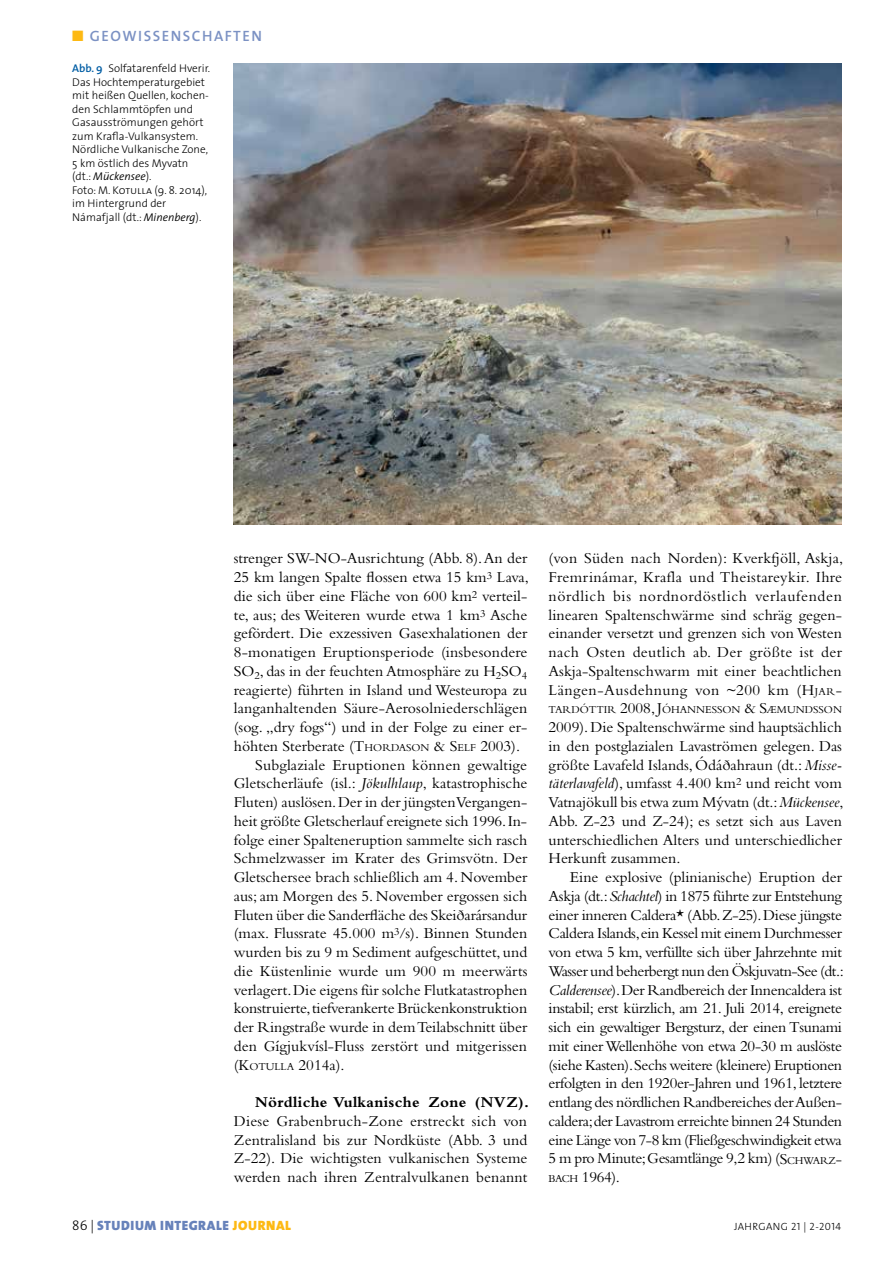
<style>
.page{position:relative;width:893px;height:1263px;background:#fff}
.page>*{position:absolute;margin:0;border:0;box-sizing:border-box;transform-origin:0 0}
.t1{font:15.75px/18.8px "Bembo";color:#000;text-align:justify}
.t2{font:15.75px/18.8px "Bembo";letter-spacing:-.02em;color:#000}
.t3{font:700 15.75px "Bembo";letter-spacing:.02em;color:#000}
.t4{font:600 15px "The Sans";letter-spacing:.1em;color:#7b91c3}
.t5{font:900 13.5px "The Sans";letter-spacing:.04em;color:#6782ba}
.t6{font:300 11.25px/13.5px "The Sans";color:#000}
.t7{font:10.95px "Bembo";color:#000}
.t8{font:10.5px "The Sans Light Caps";letter-spacing:.04em;color:#000}
.s1{color:#fdb913}
.s2{font-weight:600;color:#005da4}
.s3{font-style:italic}
.s4{font-family:"The Sans Light Caps";font-weight:400}
.s5{font-style:inherit}
.s6{font-size:10.95px}
.s7{font-size:15.75px}
.s8{font-weight:300;color:#000}
</style>
<div class="page">
<img style="left:234px;top:64px;width:608px;height:461px">
<p class="t4" style="left:72px;top:24px;width:191px"><span class="s1">■</span> GEOWISSENSCHAFTEN</p>
<p class="t6" style="left:72px;top:61px;width:139px"><span class="s2">Abb. 9</span> Solfatarenfeld Hverir.<br>Das Hochtemperaturgebiet mit heißen Quellen, kochen&shy;den Schlammtöpfen und<br>Gasausströmungen gehört zum Krafla-Vulkansystem.<br>Nördliche Vulkanische Zone,<br>5 km östlich des Myvatn (dt.: <span class="s3">Mückensee</span>).<br>Foto: M. <span class="s4">Kotulla</span> (9. 8. 2014), im Hintergrund der<br>Námafjall (dt.: <span class="s3">Minenberg</span>).</p>
<p class="t1" style="left:234px;top:549px;width:295px">strenger SW-NO-Ausrichtung (Abb. 8). An der</p>
<p class="t1" style="left:234px;top:568px;width:296px">25 km langen Spalte flossen etwa 15 km<sup>3</sup> Lava,</p>
<p class="t1" style="left:234px;top:586px;width:295px">die sich über eine Fläche von 600 km<sup>2</sup> verteil-</p>
<p class="t1" style="left:234px;top:605px;width:295px">te, aus; des Weiteren wurde etwa 1 km<sup>3</sup> Asche</p>
<p class="t1" style="left:234px;top:624px;width:295px">gefördert. Die exzessiven Gasexhalationen der</p>
<p class="t1" style="left:234px;top:642px;width:295px">8-monatigen Eruptionsperiode (insbesondere</p>
<p class="t1" style="left:234px;top:661px;width:295px">SO<sub>2</sub>, das in der feuchten Atmosphäre zu H<sub>2</sub>SO<sub>4</sub></p>
<p class="t1" style="left:234px;top:680px;width:295px">reagierte) führten in Island und Westeuropa zu</p>
<p class="t1" style="left:234px;top:699px;width:295px">langanhaltenden Säure-Aerosolniederschlägen</p>
<p class="t1" style="left:234px;top:717px;width:295px">(sog. „dry fogs“) und in der Folge zu einer er-</p>
<p class="t1" style="left:234px;top:736px;width:288px">höhten Sterberate (<span class="s5">T</span><span class="s6">HORDASON</span> <span class="s5">&amp; S</span><span class="s6">ELF</span> <span class="s5">2003</span>).</p>
<p class="t1" style="left:255px;top:755px;width:273px">Subglaziale Eruptionen können gewaltige</p>
<p class="t1" style="left:234px;top:774px;width:295px">Gletscherläufe (isl.: <span class="s3">Jökulhlaup</span>, katastrophische</p>
<p class="t1" style="left:234px;top:792px;width:295px">Fluten) auslösen. Der in der jüngsten Vergangen-</p>
<p class="t1" style="left:234px;top:811px;width:295px">heit größte Gletscherlauf ereignete sich 1996. In-</p>
<p class="t1" style="left:234px;top:830px;width:295px">folge einer Spalteneruption sammelte sich rasch</p>
<p class="t1" style="left:234px;top:849px;width:295px">Schmelzwasser im Krater des Grimsvötn. Der</p>
<p class="t1" style="left:234px;top:867px;width:295px">Gletschersee brach schließlich am 4. November</p>
<p class="t1" style="left:234px;top:886px;width:295px">aus; am Morgen des 5. November ergossen sich</p>
<p class="t1" style="left:234px;top:905px;width:295px">Fluten über die Sanderfläche des Skeiðarársandur</p>
<p class="t1" style="left:234px;top:924px;width:295px">(max. Flussrate 45.000 m<sup>3</sup>/s). Binnen Stunden</p>
<p class="t1" style="left:234px;top:943px;width:295px">wurden bis zu 9 m Sediment aufgeschüttet, und</p>
<p class="t1" style="left:234px;top:961px;width:295px">die Küstenlinie wurde um 900 m meerwärts</p>
<p class="t1" style="left:234px;top:980px;width:295px">verlagert. Die eigens für solche Flutkatastrophen</p>
<p class="t1" style="left:234px;top:999px;width:295px">konstruierte, tiefverankerte Brückenkonstruktion</p>
<p class="t1" style="left:234px;top:1017px;width:295px">der Ringstraße wurde in dem Teilabschnitt über</p>
<p class="t1" style="left:234px;top:1036px;width:295px">den Gígjukvísl-Fluss zerstört und mitgerissen</p>
<p class="t1" style="left:234px;top:1055px;width:112px">(<span class="s5">K</span><span class="s6">OTULLA</span> 2014a).</p>
<p class="t3" style="left:255px;top:1093px;width:275px">Nördliche Vulkanische Zone (NVZ).</p>
<p class="t1" style="left:234px;top:1111px;width:295px">Diese Grabenbruch-Zone erstreckt sich von Zentralisland bis zur Nordküste (Abb. 3 und Z-22). Die wichtigsten vulkanischen Systeme werden nach ihren Zentralvulkanen benannt</p>
<p class="t1" style="left:548px;top:549px;width:296px">(von Süden nach Norden): Kverkfjöll, Askja, Fremrinámar, Krafla und Theistareykir. Ihre nördlich bis nordnordöstlich verlaufenden linearen Spaltenschwärme sind schräg gegen&shy;einander versetzt und grenzen sich von Westen nach Osten deutlich ab. Der größte ist der Askja-Spaltenschwarm mit einer beachtlichen Längen-Ausdehnung von ~200 km (<span class="s5">H</span><span class="s6">JAR</span><span class="s5">-</span></p>
<p class="t7" style="left:549px;top:704px;width:295px">TARDÓTTIR <span class="s7">2008,</span> <span class="s7">J</span>ÓHANNESSON <span class="s7">&amp; S</span>ÆMUNDSSON</p>
<p class="t1" style="left:549px;top:718px;width:296px">2009). Die Spaltenschwärme sind hauptsächlich in den postglazialen Lavaströmen gelegen. Das größte Lavafeld Islands, Ódáðahraun (dt.: <span class="s3">Misse&shy;täterlavafeld</span>), umfasst 4.400 km<sup>2</sup> und reicht vom Vatnajökull bis etwa zum Mývatn (dt.: <span class="s3">Mückensee</span>, Abb. Z-23 und Z-24); es setzt sich aus Laven unterschiedlichen Alters und unterschiedlicher Herkunft zusammen.</p>
<p class="t2" style="left:549px;top:867px;width:297px;text-indent:21px">Eine explosive (plinianische) Eruption der Askja (dt.: <span class="s3">Schachtel</span>) in 1875 führte zur Entstehung einer inneren Caldera* (Abb. Z-25). Diese jüngste Caldera Islands, ein Kessel mit einem Durchmesser von etwa 5 km, verfüllte sich über Jahrzehnte mit Wasser und beherbergt nun den Öskjuvatn-See (dt.:<br><span class="s3">Calderensee</span>). Der Randbereich der Innencaldera ist instabil; erst kürzlich, am 21. Juli 2014, ereignete sich ein gewaltiger Bergsturz, der einen Tsunami mit einer Wellenhöhe von etwa 20-30 m auslöste (siehe Kasten). Sechs weitere (kleinere) Eruptionen erfolgten in den 1920er-Jahren und 1961, letztere entlang des nördlichen Randbereiches der Außen&shy;caldera;der Lavastrom erreichte binnen 24 Stunden eine Länge von 7-8 km (Fließgeschwindigkeit etwa 5 m pro Minute; Gesamtlänge 9,2 km) (<span class="s5">S</span><span class="s6">CHWARZ</span><span class="s5">-</span></p>
<p class="t7" style="left:549px;top:1172px;width:73px">BACH <span class="s7">1964</span><span class="s7">).</span></p>
<p class="t5" style="left:72px;top:1214px;width:220px"><span class="s8">86 |</span> STUDIUM INTEGRALE <span class="s1">JOURNAL</span></p>
<p class="t8" style="left:734px;top:1218px;width:108px">JAHRGANG 21 | 2-2014</p>
</div>
